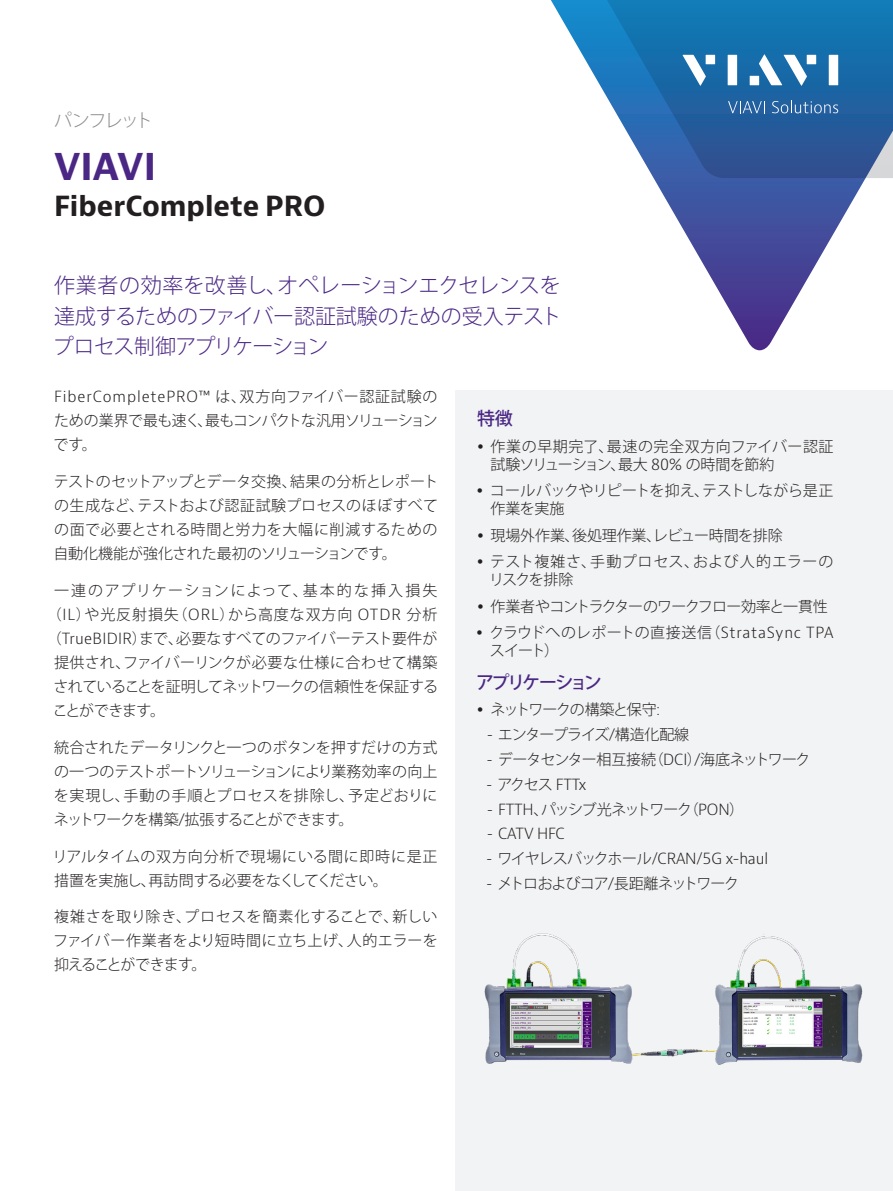
<style>
.page{position:relative;width:893px;height:1191px;background:#fff}
.page>*{position:absolute;margin:0;border:0;box-sizing:border-box;transform-origin:0 0}
.H1_Brand_Sub-Brand_2{font:700 36px "Bernino Sans";color:#4a2785}
.H2_Product_18_24{font:700 27px "Bernino Sans";color:#231f20}
.Cover_subhead_12_pt{font:300 21px/30px "Koz Go Pro";letter-spacing:-.02em;color:#4a2785;text-align:justify}
.H2_Bullet_Heading_Pu{font:500 18px "Koz Go Pro";letter-spacing:-.135em;color:#4a2785}
.P_DocType{font:300 18px "Koz Go Pro";letter-spacing:-.08em;color:#87898c}
.Intro_text{font:300 15px/24px "Koz Go Pro";letter-spacing:-.015em;color:#231f20}
.Intro_text-2{font:300 15px "Koz Go Pro";letter-spacing:-.07em;color:#231f20}
.t1{font:300 15px "Bernino Sans";letter-spacing:-.01em;color:#231f20}
.Intro_text-3{font:300 15px "Koz Go Pro";letter-spacing:-.06em;color:#231f20}
.Intro_text-4{font:300 15px/18px "Koz Go Pro";letter-spacing:.015em;color:#231f20}
.Intro_text-5{font:300 15px "Koz Go Pro";letter-spacing:.06em;color:#231f20}
.Intro_text-6{font:300 15px "Koz Go Pro";letter-spacing:-.04em;color:#231f20}
.Intro_text-7{font:300 15px "Koz Go Pro";letter-spacing:.03em;color:#231f20}
.Intro_text-8{font:300 15px "Koz Go Pro";letter-spacing:.1em;color:#231f20}
.Intro_text-9{font:300 15px "Koz Go Pro";letter-spacing:-.085em;color:#231f20}
.Intro_text-10{font:300 15px "Koz Go Pro";letter-spacing:-.09em;color:#231f20}
.s1{font-family:"Bernino Sans"}
.s2{font-family:"Koz Go Pro"}
</style>
<div class="page">
<svg style="left:653px;top:178px;width:213px;height:172px"></svg>
<svg style="left:551px;top:0;width:342px;height:178px"></svg>
<svg style="left:728px;top:101px;width:37px;height:12px"></svg>
<svg style="left:772px;top:101px;width:66px;height:12px"></svg>
<svg style="left:682px;top:55px;width:24px;height:31px"></svg>
<div style="left:706px;top:55px;width:9px;height:9px;background:#fff"></div>
<div style="left:728px;top:55px;width:9px;height:30px;background:#fff"></div>
<div style="left:807px;top:55px;width:9px;height:9px;background:#fff"></div>
<div style="left:829px;top:55px;width:9px;height:30px;background:#fff"></div>
<svg style="left:759px;top:54px;width:48px;height:32px"></svg>
<div style="left:750px;top:76px;width:9px;height:9px;background:#fff"></div>
<div style="left:455px;top:390px;width:438px;height:801px;background:#f2f3f4"></div>
<img style="left:484px;top:933px;width:379px;height:132px">
<p class="P_DocType" style="left:54px;top:109px;width:100px">パンフレット</p>
<p class="H1_Brand_Sub-Brand_2" style="left:54px;top:144px;width:104px">VIAVI</p>
<p class="H2_Product_18_24" style="left:54px;top:189px;width:273px">FiberComplete PRO</p>
<p class="Cover_subhead_12_pt" style="left:53px;top:271px;width:510px">作業者の効率を改善し、オペレーションエクセレンスを達成するためのファイバー認証試験のための受入テストプロセス制御アプリケーション</p>
<p class="Intro_text" style="left:54px;top:385px;width:386px;text-align:justify"><span class="s1">FiberCompletePRO™</span> は、双方向ファイバー認証試験のための業界で最も速く、最もコンパクトな汎用ソリューションです。</p>
<p class="Intro_text" style="left:54px;top:470px;width:386px;text-align:justify">テストのセットアップとデータ交換、結果の分析とレポートの生成など、テストおよび認証試験プロセスのほぼすべての面で必要とされる時間と労力を大幅に削減するための自動化機能が強化された最初のソリューションです。</p>
<p class="Intro_text-8" style="left:54px;top:580px;width:385px">一連のアプリケーションによって、基本的な挿入損失</p>
<p class="Intro_text-5" style="left:47px;top:604px;width:392px">（<span class="s1">IL</span>）や光反射損失（<span class="s1">ORL</span>）から高度な双方向 <span class="s1">OTDR</span> 分析</p>
<p class="Intro_text" style="left:47px;top:626px;width:392px">（<span class="s1">TrueBIDIR</span>）まで、必要なすべてのファイバーテスト要件が</p>
<p class="Intro_text-7" style="left:54px;top:652px;width:385px">提供され、ファイバーリンクが必要な仕様に合わせて構築</p>
<p class="Intro_text-6" style="left:54px;top:676px;width:386px">されていることを証明してネットワークの信頼性を保証する</p>
<p class="Intro_text-3" style="left:53px;top:700px;width:114px">ことができます。</p>
<p class="Intro_text" style="left:54px;top:735px;width:385px;text-align:justify">統合されたデータリンクと一つのボタンを押すだけの方式の一つのテストポートソリューションにより業務効率の向上を実現し、手動の手順とプロセスを排除し、予定どおりにネットワークを構築/拡張することができます。</p>
<p class="Intro_text" style="left:53px;top:844px;width:386px">リアルタイムの双方向分析で現場にいる間に即時に是正措置を実施し、再訪問する必要をなくしてください。</p>
<p class="Intro_text" style="left:53px;top:905px;width:386px;text-align:justify">複雑さを取り除き、プロセスを簡素化することで、新しいファイバー作業者をより短時間に立ち上げ、人的エラーを抑えることができます。</p>
<p class="H2_Bullet_Heading_Pu" style="left:477px;top:407px;width:37px">特徴</p>
<p class="Intro_text" style="left:491px;top:437px;width:344px;line-height:18px">作業の早期完了、最速の完全双方向ファイバー認証試験ソリューション、最大 <span class="s1">80%</span> の時間を節約</p>
<p class="Intro_text" style="left:490px;top:482px;width:345px;line-height:18px">コールバックやリピートを抑え、テストしながら是正作業を実施</p>
<p class="Intro_text" style="left:491px;top:523px;width:294px">現場外作業、後処理作業、レビュー時間を排除</p>
<p class="Intro_text-4" style="left:489px;top:553px;width:346px">テスト複雑さ、手動プロセス、および人的エラーのリスクを排除</p>
<p class="Intro_text-3" style="left:491px;top:596px;width:339px">作業者やコントラクターのワークフロー効率と一貫性</p>
<p class="Intro_text" style="left:489px;top:624px;width:345px;line-height:18px">クラウドへのレポートの直接送信（<span class="s1">StrataSync TPA</span>スイート）</p>
<p class="H2_Bullet_Heading_Pu" style="left:476px;top:671px;width:127px">アプリケーション</p>
<p class="Intro_text-10" style="left:490px;top:700px;width:171px">ネットワークの構築と保守<span class="s1">:</span></p>
<p class="Intro_text-2" style="left:487px;top:725px;width:203px">- エンタープライズ/構造化配線</p>
<p class="Intro_text-2" style="left:487px;top:749px;width:325px">- データセンター相互接続（<span class="s1">DCI</span>）/海底ネットワーク</p>
<p class="Intro_text" style="left:487px;top:772px;width:101px">- アクセス <span class="s1">FTTx</span></p>
<p class="Intro_text-9" style="left:488px;top:799px;width:258px">- <span class="s1">FTTH</span>、パッシブ光ネットワーク（<span class="s1">PON</span>）</p>
<p class="t1" style="left:488px;top:824px;width:79px"><span class="s2">-</span> CATV HFC</p>
<p class="t1" style="left:487px;top:848px;width:283px"><span class="s2">- ワイヤレスバックホール</span>/CRAN/5G x-haul</p>
<p class="Intro_text-2" style="left:487px;top:873px;width:254px">- メトロおよびコア/長距離ネットワーク</p>
</div>
